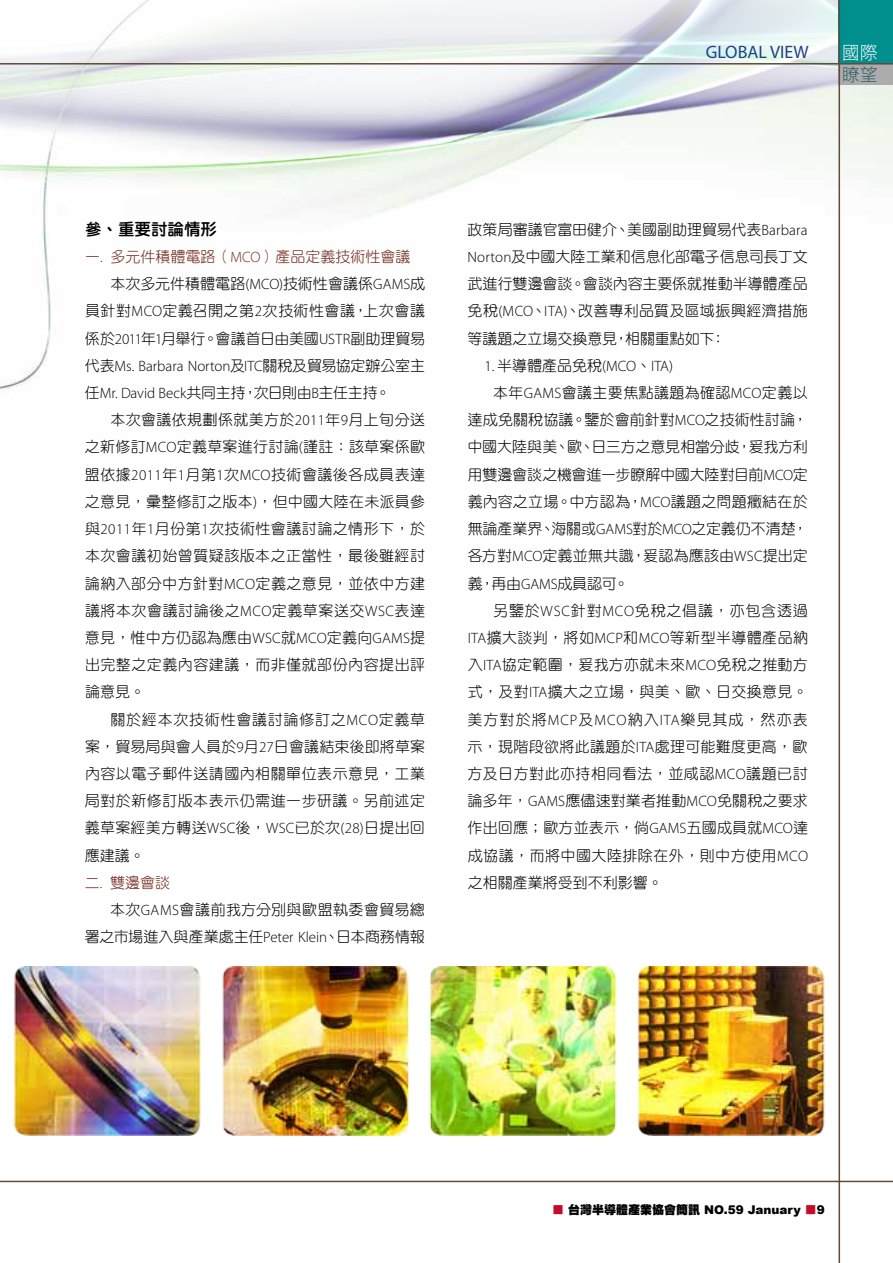
<style>
.page{position:relative;width:893px;height:1263px;background:#fff}
.page>*{position:absolute;margin:0;border:0;box-sizing:border-box;transform-origin:0 0}
.t1{font:18px "Myriad Pro";color:#244184}
.t2{font:18px "DF Hei Std W3";color:#fff}
.t3{font:18px "DF Hei Std W3";color:#2b5c5f}
.t4{font:16.5px "DF Yuan Std W8";color:#000}
.t5{font:15px/27.2px "DF Yuan Std W3";letter-spacing:.02em;color:#000;text-align:justify}
.t6{font:300 15px "Myriad Pro";color:#000}
.t7{font:15px "DF Yuan Std W3";color:#702518}
.t8{font:15px "DF Yuan Std W3";letter-spacing:-.005em;color:#000}
.t9{font:15px "DF Yuan Std W3";letter-spacing:-.01em;color:#000}
.t10{font:15px "DF Yuan Std W3";letter-spacing:-.025em;color:#000}
.t11{font:15px "DF Yuan Std W3";color:#000}
.t12{font:15px "DF Yuan Std W3";letter-spacing:.04em;color:#000}
.t13{font:15px "DF Yuan Std W3";letter-spacing:.05em;color:#000}
.t14{font:900 12px "Arial";color:#000}
.s1{font-family:"Myriad Pro";font-weight:300}
.s2{font-family:"DF Yuan Std W3";font-weight:400}
.s3{font-family:"DF Hei Std W12";font-weight:400;color:#c60a27}
.s4{font-family:"DF Hei Std W12";font-weight:400}
</style>
<div class="page">
<img style="left:0;top:0;width:893px;height:439px">
<img style="left:14px;top:966px;width:811px;height:169px">
<hr style="left:0;top:1181px;width:893px;height:1px;background:#604a38">
<div style="left:838px;top:0;width:55px;height:64px;background:#008e8f"></div>
<div style="left:838px;top:64px;width:55px;height:21px;background:#acacac"></div>
<hr style="left:0;top:63px;width:893px;height:2px;background:#604a38">
<hr style="left:838px;top:0;width:2px;height:1263px;background:#604a38">
<p class="t1" style="left:706px;top:41px;width:104px">GLOBAL VIEW</p>
<p class="t2" style="left:842px;top:43px;width:37px">國際</p>
<p class="t3" style="left:842px;top:65px;width:37px">瞭望</p>
<p class="t4" style="left:85px;top:220px;width:133px">參、重要討論情形</p>
<p class="t7" style="left:85px;top:248px;width:327px">一<span class="s1">.</span> 多元件積體電路（<span class="s1">MCO</span>）產品定義技術性會議</p>
<p class="t11" style="left:111px;top:276px;width:316px">本次多元件積體電路<span class="s1">(MCO)</span>技術性會議係<span class="s1">GAMS</span>成</p>
<p class="t12" style="left:85px;top:303px;width:342px">員針對<span class="s1">MCO</span>定義召開之第<span class="s1">2</span>次技術性會議，上次會議</p>
<p class="t9" style="left:85px;top:330px;width:342px">係於<span class="s1">2011</span>年<span class="s1">1</span>月舉行。會議首日由美國<span class="s1">USTR</span>副助理貿易</p>
<p class="t6" style="left:85px;top:357px;width:342px"><span class="s2">代表</span>Ms. Barbara Norton<span class="s2">及</span>ITC<span class="s2">關稅及貿易協定辦公室主</span></p>
<p class="t10" style="left:85px;top:384px;width:307px">任<span class="s1">Mr. David Beck</span>共同主持，次日則由<span class="s1">B</span>主任主持。</p>
<p class="t5" style="left:110px;top:406px;width:316px">本次會議依規劃係就美方於<span class="s1">2011</span>年<span class="s1">9</span>月上旬分送</p>
<p class="t5" style="left:85px;top:433px;width:342px">之新修訂<span class="s1">MCO</span>定義草案進行討論<span class="s1">(</span>謹註：該草案係歐</p>
<p class="t5" style="left:85px;top:460px;width:342px">盟依據<span class="s1">2011</span>年<span class="s1">1</span>月第<span class="s1">1</span>次<span class="s1">MCO</span>技術會議後各成員表達</p>
<p class="t5" style="left:85px;top:488px;width:342px">之意見，彙整修訂之版本<span class="s1">)</span>，但中國大陸在未派員參</p>
<p class="t5" style="left:85px;top:515px;width:342px">與<span class="s1">2011</span>年<span class="s1">1</span>月份第<span class="s1">1</span>次技術性會議討論之情形下，於</p>
<p class="t5" style="left:85px;top:542px;width:342px">本次會議初始曾質疑該版本之正當性，最後雖經討</p>
<p class="t5" style="left:85px;top:569px;width:342px">論納入部分中方針對<span class="s1">MCO</span>定義之意見，並依中方建</p>
<p class="t5" style="left:85px;top:596px;width:342px">議將本次會議討論後之<span class="s1">MCO</span>定義草案送交<span class="s1">WSC</span>表達</p>
<p class="t5" style="left:85px;top:624px;width:342px">意見，惟中方仍認為應由<span class="s1">WSC</span>就<span class="s1">MCO</span>定義向<span class="s1">GAMS</span>提</p>
<p class="t5" style="left:85px;top:651px;width:342px">出完整之定義內容建議，而非僅就部份內容提出評</p>
<p class="t5" style="left:85px;top:678px;width:61px">論意見。</p>
<p class="t13" style="left:111px;top:711px;width:316px">關於經本次技術性會議討論修訂之<span class="s1">MCO</span>定義草</p>
<p class="t5" style="left:85px;top:733px;width:342px">案，貿易局與會人員於<span class="s1">9</span>月<span class="s1">27</span>日會議結束後即將草案</p>
<p class="t5" style="left:85px;top:760px;width:342px">內容以電子郵件送請國內相關單位表示意見，工業</p>
<p class="t5" style="left:85px;top:787px;width:342px">局對於新修訂版本表示仍需進一步研議。另前述定</p>
<p class="t5" style="left:85px;top:814px;width:342px">義草案經美方轉送<span class="s1">WSC</span>後，<span class="s1">WSC</span>已於次<span class="s1">(28)</span>日提出回</p>
<p class="t5" style="left:85px;top:841px;width:61px">應建議。</p>
<p class="t7" style="left:85px;top:874px;width:87px">二<span class="s1">.</span> 雙邊會談</p>
<p class="t5" style="left:110px;top:896px;width:316px">本次<span class="s1">GAMS</span>會議前我方分別與歐盟執委會貿易總</p>
<p class="t8" style="left:85px;top:929px;width:342px">署之市場進入與產業處主任<span class="s1">Peter Klein</span>、日本商務情報</p>
<p class="t5" style="left:467px;top:215px;width:342px">政策局審議官富田健介、美國副助理貿易代表<span class="s1">Barbara Norton</span>及中國大陸工業和信息化部電子信息司長丁文武進行雙邊會談。會談內容主要係就推動半導體產品免稅<span class="s1">(MCO</span>、<span class="s1">ITA)</span>、改善專利品質及區域振興經濟措施等議題之立場交換意見，相關重點如下：</p>
<p class="t6" style="left:484px;top:357px;width:190px">1. <span class="s2">半導體產品免稅</span>(MCO<span class="s2">、</span>ITA)</p>
<p class="t5" style="left:467px;top:379px;width:342px;text-indent:26px">本年<span class="s1">GAMS</span>會議主要焦點議題為確認<span class="s1">MCO</span>定義以達成免關稅協議。鑒於會前針對<span class="s1">MCO</span>之技術性討論，中國大陸與美、歐、日三方之意見相當分歧，爰我方利用雙邊會談之機會進一步瞭解中國大陸對目前<span class="s1">MCO</span>定義內容之立場。中方認為，<span class="s1">MCO</span>議題之問題癥結在於無論產業界、海關或<span class="s1">GAMS</span>對於<span class="s1">MCO</span>之定義仍不清楚，各方對<span class="s1">MCO</span>定義並無共識，爰認為應該由<span class="s1">WSC</span>提出定義，再由<span class="s1">GAMS</span>成員認可。</p>
<p class="t5" style="left:467px;top:596px;width:342px;text-indent:26px">另鑒於<span class="s1">WSC</span>針對<span class="s1">MCO</span>免稅之倡議，亦包含透過<span class="s1">ITA</span>擴大談判，將如<span class="s1">MCP</span>和<span class="s1">MCO</span>等新型半導體產品納入<span class="s1">ITA</span>協定範圍，爰我方亦就未來<span class="s1">MCO</span>免稅之推動方式，及對<span class="s1">ITA</span>擴大之立場，與美、歐、日交換意見。美方對於將<span class="s1">MCP</span>及<span class="s1">MCO</span>納入<span class="s1">ITA</span>樂見其成，然亦表示，現階段欲將此議題於<span class="s1">ITA</span>處理可能難度更高，歐方及日方對此亦持相同看法，並咸認<span class="s1">MCO</span>議題已討論多年，<span class="s1">GAMS</span>應儘速對業者推動<span class="s1">MCO</span>免關稅之要求作出回應；歐方並表示，倘<span class="s1">GAMS</span>五國成員就<span class="s1">MCO</span>達成協議，而將中國大陸排除在外，則中方使用<span class="s1">MCO</span>之相關產業將受到不利影響。</p>
<p class="t14" style="left:552px;top:1203px;width:274px"><span class="s3">■</span> <span class="s4">台灣半導體產業協會簡訊</span> NO.59 January <span class="s3">■</span>9</p>
</div>
